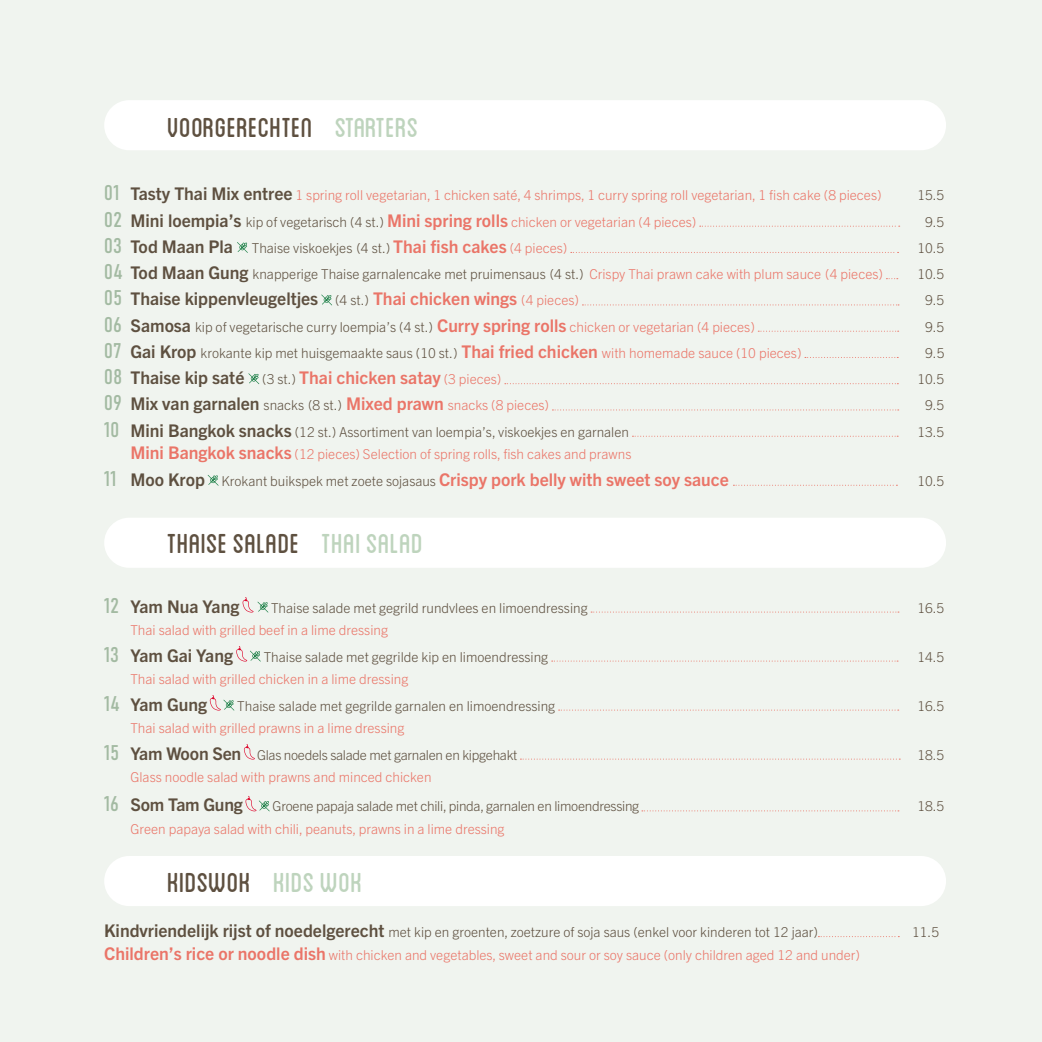
<style>
.page{position:relative;width:1042px;height:1042px;background:#f0f4ef}
.page>*{position:absolute;margin:0;border:0;box-sizing:border-box;transform-origin:0 0}
.t1{font:38.5px "Blanch Caps";color:#5e5040}
.t2{font:700 17.5px "Trade Gothic Next LT Pro";color:#ea7568}
.t3{font:700 17.5px "Trade Gothic Next LT Pro";color:#5e5040}
.t4{font:300 13.65px "Trade Gothic Next LT Pro";color:#5e5040}
.t5{font:300 13.65px/26.2px "Trade Gothic Next LT Pro";color:#ea7568}
.t6{font:300 13.65px "Trade Gothic Next LT Pro";letter-spacing:-.02em;color:#5e5040}
.s1{color:#bed4bd}
.s2{font-family:"Bahnschrift";font-weight:400;font-size:21px;color:#a3baa2}
.s3{font-weight:700;font-size:17.5px;color:#5e5040}
.s4{color:#5e5040}
.s5{font-weight:700;font-size:17.5px}
.s6{font-weight:700;font-size:17.5px;color:#ea7568}
.s7{color:#ea7568}
.s8{font-weight:300;font-size:13.65px}
.s9{font-weight:300;font-size:13.65px;color:#ea7568}
.s10{font-weight:300;font-size:13.65px;color:#5e5040}
</style>
<div class="page">
<div style="left:104px;top:100px;width:842px;height:50px;background:#fff;border-radius:25px"></div>
<div style="left:104px;top:518px;width:842px;height:50px;background:#fff;border-radius:25px"></div>
<div style="left:104px;top:856px;width:842px;height:50px;background:#fff;border-radius:25px"></div>
<svg style="left:700px;top:226px;width:200px;height:1px"></svg>
<svg style="left:237px;top:242px;width:11px;height:11px"></svg>
<svg style="left:571px;top:252px;width:327px;height:1px"></svg>
<svg style="left:321px;top:294px;width:11px;height:11px"></svg>
<svg style="left:582px;top:304px;width:317px;height:1px"></svg>
<svg style="left:758px;top:331px;width:140px;height:1px"></svg>
<svg style="left:805px;top:357px;width:93px;height:1px"></svg>
<svg style="left:248px;top:373px;width:11px;height:11px"></svg>
<svg style="left:505px;top:383px;width:393px;height:1px"></svg>
<svg style="left:552px;top:409px;width:347px;height:1px"></svg>
<svg style="left:632px;top:436px;width:266px;height:1px"></svg>
<svg style="left:208px;top:475px;width:11px;height:11px"></svg>
<svg style="left:733px;top:485px;width:164px;height:1px"></svg>
<svg style="left:242px;top:597px;width:26px;height:15px"></svg>
<svg style="left:591px;top:611px;width:308px;height:1px"></svg>
<svg style="left:236px;top:646px;width:25px;height:15px"></svg>
<svg style="left:552px;top:660px;width:346px;height:1px"></svg>
<svg style="left:210px;top:695px;width:24px;height:15px"></svg>
<svg style="left:558px;top:709px;width:341px;height:1px"></svg>
<svg style="left:244px;top:744px;width:11px;height:15px"></svg>
<svg style="left:520px;top:758px;width:380px;height:1px"></svg>
<svg style="left:245px;top:796px;width:25px;height:15px"></svg>
<svg style="left:642px;top:810px;width:257px;height:1px"></svg>
<svg style="left:818px;top:936px;width:81px;height:1px"></svg>
<h1 class="t1" style="left:167px;top:110px;width:253px">voorgerechten <span class="s1">starters</span></h1>
<p class="t5" style="left:104px;top:181px;width:779px"><span class="s2">01</span> <span class="s3">Tasty Thai Mix entree</span> 1 spring roll vegetarian, 1 chicken saté, 4 shrimps, 1 curry spring roll vegetarian, 1 fish cake (8 pieces)</p>
<p class="t4" style="left:917px;top:186px;width:29px">15.5</p>
<p class="t5" style="left:104px;top:208px;width:593px"><span class="s2">02</span> <span class="s3">Mini loempia’s</span> <span class="s4">kip of vegetarisch (4 st.)</span> <span class="s5">Mini spring rolls</span> chicken or vegetarian (4 pieces)</p>
<p class="t4" style="left:925px;top:212px;width:21px">9.5</p>
<p class="t4" style="left:104px;top:238px;width:465px"><span class="s2">03</span> <span class="s5">Tod Maan Pla</span> Thaise viskoekjes (4 st.) <span class="s6">Thai fish cakes</span> <span class="s7">(4 pieces)</span></p>
<p class="t4" style="left:917px;top:238px;width:29px">10.5</p>
<p class="t4" style="left:104px;top:265px;width:780px"><span class="s2">04</span> <span class="s5">Tod Maan Gung</span> knapperige Thaise garnalencake met pruimensaus (4 st.) <span class="s7">Crispy Thai prawn cake with plum sauce (4 pieces)</span></p>
<p class="t4" style="left:917px;top:265px;width:29px">10.5</p>
<p class="t3" style="left:104px;top:287px;width:476px"><span class="s2">05</span> Thaise kippenvleugeltjes <span class="s8">(4 st.)</span> <span class="s7">Thai chicken wings</span> <span class="s9">(4 pieces)</span></p>
<p class="t4" style="left:925px;top:291px;width:21px">9.5</p>
<p class="t4" style="left:104px;top:317px;width:652px"><span class="s2">06</span> <span class="s5">Samosa</span> kip of vegetarische curry loempia’s (4 st.) <span class="s6">Curry spring rolls</span> <span class="s7">chicken or vegetarian (4 pieces)</span></p>
<p class="t4" style="left:925px;top:317px;width:21px">9.5</p>
<p class="t4" style="left:104px;top:343px;width:699px"><span class="s2">07</span> <span class="s5">Gai Krop</span> krokante kip met huisgemaakte saus (10 st.) <span class="s6">Thai fried chicken</span> <span class="s7">with homemade sauce (10 pieces)</span></p>
<p class="t4" style="left:925px;top:343px;width:21px">9.5</p>
<p class="t2" style="left:104px;top:366px;width:399px"><span class="s2">08</span> <span class="s4">Thaise kip saté</span> <span class="s10">(3 st.)</span> Thai chicken satay <span class="s8">(3 pieces)</span></p>
<p class="t4" style="left:917px;top:370px;width:29px">10.5</p>
<p class="t5" style="left:104px;top:391px;width:446px"><span class="s2">09</span> <span class="s3">Mix van garnalen</span> <span class="s4">snacks (8 st.)</span> <span class="s5">Mixed prawn</span> snacks (8 pieces)</p>
<p class="t4" style="left:925px;top:396px;width:21px">9.5</p>
<p class="t4" style="left:104px;top:422px;width:526px"><span class="s2">10</span> <span class="s5">Mini Bangkok snacks</span> (12 st.) Assortiment van loempia’s, viskoekjes en garnalen</p>
<p class="t4" style="left:917px;top:422px;width:29px">13.5</p>
<p class="t5" style="left:130px;top:440px;width:502px"><span class="s5">Mini Bangkok snacks</span> (12 pieces) Selection of spring rolls, fish cakes and prawns</p>
<p class="t2" style="left:104px;top:467px;width:626px"><span class="s2">11</span> <span class="s4">Moo Krop</span> <span class="s10">Krokant buikspek met zoete sojasaus</span> Crispy pork belly with sweet soy sauce</p>
<p class="t4" style="left:917px;top:471px;width:29px">10.5</p>
<h1 class="t1" style="left:167px;top:526px;width:258px">thaise salade <span class="s1">thai salad</span></h1>
<p class="t3" style="left:104px;top:594px;width:137px"><span class="s2">12</span> Yam Nua Yang</p>
<p class="t4" style="left:271px;top:598px;width:318px">Thaise salade met gegrild rundvlees en limoendressing</p>
<p class="t4" style="left:917px;top:598px;width:29px">16.5</p>
<p class="t5" style="left:130px;top:616px;width:259px">Thai salad with grilled beef in a lime dressing</p>
<p class="t3" style="left:104px;top:643px;width:130px"><span class="s2">13</span> Yam Gai Yang</p>
<p class="t4" style="left:264px;top:647px;width:286px">Thaise salade met gegrilde kip en limoendressing</p>
<p class="t4" style="left:917px;top:647px;width:29px">14.5</p>
<p class="t5" style="left:130px;top:665px;width:279px">Thai salad with grilled chicken in a lime dressing</p>
<p class="t3" style="left:104px;top:692px;width:104px"><span class="s2">14</span> Yam Gung</p>
<p class="t4" style="left:237px;top:696px;width:319px">Thaise salade met gegrilde garnalen en limoendressing</p>
<p class="t4" style="left:917px;top:696px;width:29px">16.5</p>
<p class="t5" style="left:104px;top:714px;width:415px;text-indent:26px">Thai salad with grilled prawns in a lime dressing<br><span class="s2">15</span> <span class="s3">Yam Woon Sen</span> <span class="s4">Glas noedels salade met garnalen en kipgehakt</span></p>
<p class="t4" style="left:917px;top:745px;width:29px">18.5</p>
<p class="t5" style="left:130px;top:763px;width:303px">Glass noodle salad with prawns and minced chicken</p>
<p class="t3" style="left:104px;top:793px;width:140px"><span class="s2">16</span> Som Tam Gung</p>
<p class="t6" style="left:273px;top:797px;width:368px">Groene papaja salade met chili, pinda, garnalen en limoendressing</p>
<p class="t4" style="left:917px;top:797px;width:29px">18.5</p>
<p class="t5" style="left:130px;top:815px;width:375px">Green papaya salad with chili, peanuts, prawns in a lime dressing</p>
<h1 class="t1" style="left:167px;top:864px;width:197px">kidswok <span class="s1">kids wok</span></h1>
<p class="t4" style="left:104px;top:922px;width:715px"><span class="s5">Kindvriendelijk rijst of noedelgerecht</span> met kip en groenten, zoetzure of soja saus (enkel voor kinderen tot 12 jaar)</p>
<p class="t4" style="left:912px;top:922px;width:29px">11.5</p>
<p class="t5" style="left:104px;top:941px;width:757px"><span class="s5">Children’s rice or noodle dish</span> with chicken and vegetables, sweet and sour or soy sauce (only children aged 12 and under)</p>
</div>
